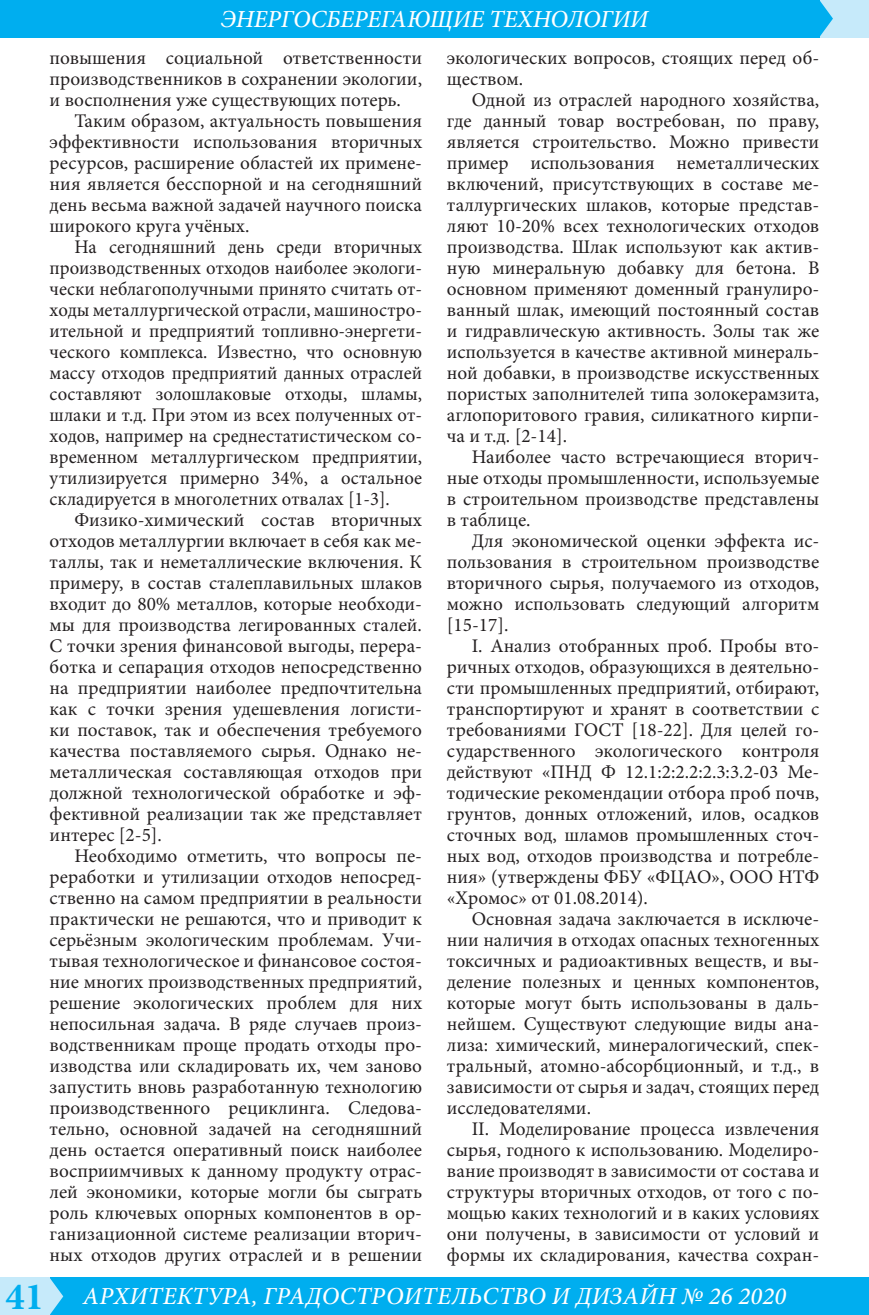
<style>
.page{position:relative;width:869px;height:1315px;background:#fff}
.page>*{position:absolute;margin:0;border:0;box-sizing:border-box;transform-origin:0 0}
.t1{font:italic 500 24.5px "Minion Pro";letter-spacing:.01em;color:#fff}
.t2{font:italic 500 24.5px "Minion Pro";letter-spacing:-.01em;color:#fff}
.t3{font:19.25px/21px "Minion Pro";color:#231f20;text-align:justify}
.s1{font-weight:700;font-style:normal;font-size:38.5px;color:#00aeef}
</style>
<div class="page">
<div style="left:46px;top:1277px;width:822px;height:38px;background:#00aeef"></div>
<div style="left:819px;top:0;width:49px;height:37px;background:#c6eafa"></div>
<div style="left:0;top:1277px;width:50px;height:38px;background:#c6eafa"></div>
<div style="left:0;top:0;width:819px;height:37px;background:#00aeef"></div>
<svg style="left:50px;top:1278px;width:13px;height:37px"></svg>
<svg style="left:819px;top:0;width:13px;height:37px"></svg>
<p class="t2" style="left:221px;top:2px;width:429px">ЭНЕРГОСБЕРЕГАЮЩИЕ ТЕХНОЛОГИИ</p>
<p class="t3" style="left:50px;top:47px;width:374px">повышения социальной ответственности производственников в сохранении экологии, и восполнения уже существующих потерь.</p>
<p class="t3" style="left:50px;top:110px;width:374px;text-indent:25px">Таким образом, актуальность повышения эффективности использования вторичных ресурсов, расширение областей их примене&shy;ния является бесспорной и на сегодняшний день весьма важной задачей научного поиска широкого круга учёных.</p>
<p class="t3" style="left:50px;top:236px;width:374px;text-indent:25px">На сегодняшний день среди вторичных производственных отходов наиболее экологи&shy;чески неблагополучными принято считать от&shy;ходы металлургической отрасли, машиностро&shy;ительной и предприятий топливно-энергети&shy;ческого комплекса. Известно, что основную массу отходов предприятий данных отраслей составляют золошлаковые отходы, шламы, шлаки и т.д. При этом из всех полученных от&shy;ходов, например на среднестатистическом со&shy;временном металлургическом предприятии, утилизируется примерно 34%, а остальное складируется в многолетних отвалах [1-3].</p>
<p class="t3" style="left:50px;top:509px;width:374px;text-indent:25px">Физико-химический состав вторичных отходов металлургии включает в себя как ме&shy;таллы, так и неметаллические включения. К примеру, в состав сталеплавильных шлаков входит до 80% металлов, которые необходи&shy;мы для производства легированных сталей.<br>С точки зрения финансовой выгоды, перера&shy;ботка и сепарация отходов непосредственно на предприятии наиболее предпочтительна как с точки зрения удешевления логисти&shy;ки поставок, так и обеспечения требуемого качества поставляемого сырья. Однако не&shy;металлическая составляющая отходов при должной технологической обработке и эф&shy;фективной реализации так же представляет интерес [2-5].</p>
<p class="t3" style="left:50px;top:845px;width:374px;text-indent:25px">Необходимо отметить, что вопросы пе&shy;реработки и утилизации отходов непосред&shy;ственно на самом предприятии в реальности практически не решаются, что и приводит к серьёзным экологическим проблемам. Учи&shy;тывая технологическое и финансовое состоя&shy;ние многих производственных предприятий, решение экологических проблем для них непосильная задача. В ряде случаев произ&shy;водственникам проще продать отходы про&shy;изводства или складировать их, чем заново запустить вновь разработанную технологию производственного рециклинга. Следова&shy;тельно, основной задачей на сегодняшний день остается оперативный поиск наиболее восприимчивых к данному продукту отрас&shy;лей экономики, которые могли бы сыграть роль ключевых опорных компонентов в ор&shy;ганизационной системе реализации вторич&shy;ных отходов других отраслей и в решении</p>
<p class="t3" style="left:446px;top:47px;width:374px">экологических вопросов, стоящих перед об&shy;ществом.</p>
<p class="t3" style="left:446px;top:89px;width:374px;text-indent:25px">Одной из отраслей народного хозяйства, где данный товар востребован, по праву, является строительство. Можно привести пример использования неметаллических включений, присутствующих в составе ме&shy;таллургических шлаков, которые представ&shy;ляют 10-20% всех технологических отходов производства. Шлак используют как актив&shy;ную минеральную добавку для бетона. В основном применяют доменный гранулиро&shy;ванный шлак, имеющий постоянный состав и гидравлическую активность. Золы так же используется в качестве активной минераль&shy;ной добавки, в производстве искусственных пористых заполнителей типа золокерамзита, аглопоритового гравия, силикатного кирпи&shy;ча и т.д. [2-14].</p>
<p class="t3" style="left:446px;top:446px;width:374px;text-indent:25px">Наиболее часто встречающиеся вторич&shy;ные отходы промышленности, используемые в строительном производстве представлены в таблице.</p>
<p class="t3" style="left:446px;top:530px;width:374px;text-indent:25px">Для экономической оценки эффекта ис&shy;пользования в строительном производстве вторичного сырья, получаемого из отходов, можно использовать следующий алгоритм [15-17].</p>
<p class="t3" style="left:446px;top:635px;width:374px;text-indent:25px">I. Анализ отобранных проб. Пробы вто&shy;ричных отходов, образующихся в деятельно&shy;сти промышленных предприятий, отбирают, транспортируют и хранят в соответствии с требованиями ГОСТ [18-22]. Для целей го&shy;сударственного экологического контроля действуют «ПНД Ф 12.1:2:2.2:2.3:3.2-03 Ме&shy;тодические рекомендации отбора проб почв, грунтов, донных отложений, илов, осадков сточных вод, шламов промышленных сточ&shy;ных вод, отходов производства и потребле&shy;ния» (утверждены ФБУ «ФЦАО», ООО НТФ «Хромос» от 01.08.2014).</p>
<p class="t3" style="left:446px;top:908px;width:374px;text-indent:25px">Основная задача заключается в исключе&shy;нии наличия в отходах опасных техногенных токсичных и радиоактивных веществ, и вы&shy;деление полезных и ценных компонентов, которые могут быть использованы в даль&shy;нейшем. Существуют следующие виды ана&shy;лиза: химический, минералогический, спек&shy;тральный, атомно-абсорбционный, и т.д., в зависимости от сырья и задач, стоящих перед исследователями.</p>
<p class="t3" style="left:446px;top:1118px;width:374px;text-indent:25px">II. Моделирование процесса извлечения сырья, годного к использованию. Моделиро&shy;вание производят в зависимости от состава и структуры вторичных отходов, от того с по&shy;мощью каких технологий и в каких условиях они получены, в зависимости от условий и формы их складирования, качества сохран-</p>
<p class="t1" style="left:6px;top:1279px;width:781px"><span class="s1">41</span> АРХИТЕКТУРА, ГРАДОСТРОИТЕЛЬСТВО И ДИЗАЙН № 26 2020</p>
</div>
